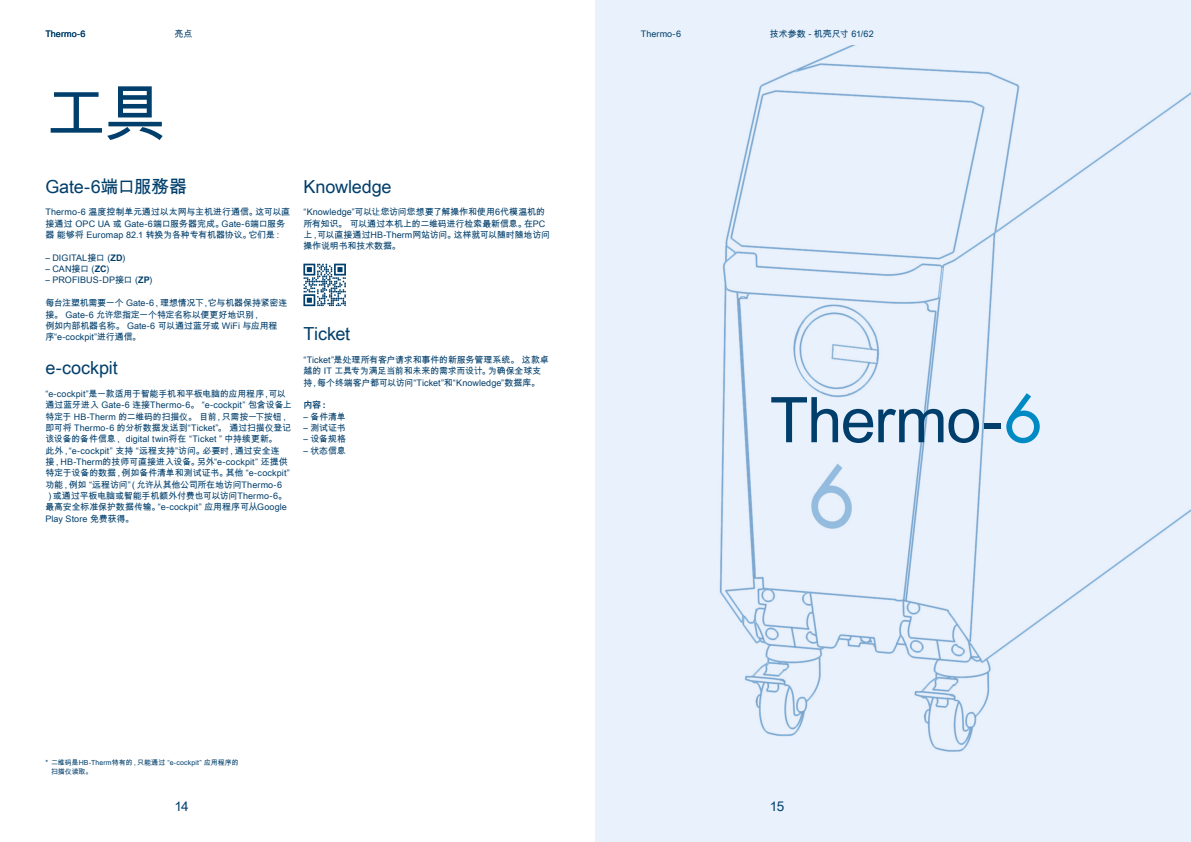
<style>
.page{position:relative;width:1191px;height:842px;background:#fff}
.page>*{position:absolute;margin:0;border:0;box-sizing:border-box;transform-origin:0 0}
.t1{font:63px "Arial Unicode MS";letter-spacing:-.02em;color:#003e6b}
.t2{font:18px "Arial Unicode MS";letter-spacing:-.01em;color:#003e6b}
.t3{font:13.5px "Arial Unicode MS";color:#003e6b}
.t4{font:9px/11.3px "Arial Unicode MS";letter-spacing:-.005em;color:#003e6b}
.t5{font:700 9px "Arial Unicode MS";color:#003e6b}
.t6{font:7px/8.5px "Arial Unicode MS";letter-spacing:.01em;color:#003e6b}
.s1{font-weight:700}
</style>
<div class="page">
<div style="left:595px;top:0;width:596px;height:842px;background:#e9f1fc"></div>
<img style="left:719px;top:45px;width:472px;height:707px">
<svg style="left:1006px;top:393px;width:33px;height:50px"></svg>
<svg style="left:303px;top:264px;width:43px;height:42px"></svg>
<p class="t4" style="left:45px;top:28px;width:42px">Thermo-6</p>
<p class="t4" style="left:174px;top:28px;width:19px">亮点</p>
<p class="t4" style="left:641px;top:28px;width:42px">Thermo-6</p>
<p class="t4" style="left:770px;top:28px;width:105px">技术参数 - 机壳尺寸 61/62</p>
<h1 class="t1" style="left:45px;top:68px;width:123px">工具</h1>
<h2 class="t2" style="left:45px;top:173px;width:143px">Gate-6端口服務器</h2>
<p class="t4" style="left:45px;top:206px;width:246px">Thermo-6 温度控制单元通过以太网与主机进行通信。这可以直接通过 OPC UA 或 Gate-6端口服务器完成。Gate-6端口服务器能够将 Euromap 82.1 转换为各种专有机器协议。它们是：</p>
<p class="t4" style="left:45px;top:252px;width:81px">– DIGITAL接口 (<span class="s1">ZD</span>)</p>
<p class="t4" style="left:45px;top:263px;width:66px">– CAN接口 (<span class="s1">ZC</span>)</p>
<p class="t4" style="left:45px;top:274px;width:109px">– PROFIBUS-DP接口 (<span class="s1">ZP</span>)</p>
<p class="t4" style="left:45px;top:297px;width:243px">每台注塑机需要一个 Gate-6，理想情况下，它与机器保持紧密连接。 Gate-6 允许您指定一个特定名称以便更好地识别，<br>例如内部机器名称。 Gate-6 可以通过蓝牙或 WiFi 与应用程序“e-cockpit”进行通信。</p>
<h2 class="t2" style="left:45px;top:355px;width:74px">e-cockpit</h2>
<p class="t4" style="left:45px;top:388px;width:248px">“e-cockpit”是一款适用于智能手机和平板电脑的应用程序，可以通过蓝牙进入 Gate-6 连接Thermo-6。 “e-cockpit” 包含设备上特定于 HB-Therm 的二维码的扫描仪。目前，只需按一下按钮，即可将 Thermo-6 的分析数据发送到“Ticket”。通过扫描仪登记该设备的备件信息， digital twin将在 “Ticket ” 中持续更新。<br>此外，“e-cockpit” 支持 “远程支持”访问。必要时，通过安全连<br>接，HB-Therm的技师可直接进入设备。另外“e-cockpit” 还提供特定于设备的数据，例如备件清单和测试证书。其他 “e-cockpit”功能，例如 “远程访问”（允许从其他公司所在地访问Thermo-6）或通过平板电脑或智能手机额外付费也可以访问Thermo-6。最高安全标准保护数据传输。“e-cockpit” 应用程序可从Google Play Store 免费获得。</p>
<h2 class="t2" style="left:303px;top:173px;width:90px">Knowledge</h2>
<p class="t4" style="left:303px;top:206px;width:248px">“Knowledge”可以让您访问您想要了解操作和使用6代模温机的所有知识。可以通过本机上的二维码进行检索最新信息。在PC上，可以直接通过HB-Therm网站访问。这样就可以随时随地访问操作说明书和技术数据。</p>
<h2 class="t2" style="left:303px;top:321px;width:48px">Ticket</h2>
<p class="t4" style="left:303px;top:354px;width:247px">“Ticket”是处理所有客户请求和事件的新服务管理系统。这款卓越的 IT 工具专为满足当前和未来的需求而设计。为确保全球支持，每个终端客户都可以访问“Ticket”和“Knowledge”数据库。</p>
<p class="t5" style="left:303px;top:398px;width:27px">内容：</p>
<p class="t4" style="left:303px;top:411px;width:44px">– 备件清单</p>
<p class="t4" style="left:303px;top:422px;width:44px">– 测试证书</p>
<p class="t4" style="left:303px;top:433px;width:44px">– 设备规格</p>
<p class="t4" style="left:303px;top:445px;width:44px">– 状态信息</p>
<p class="t6" style="left:51px;top:758px;width:189px;text-indent:-6px">* 二维码是HB-Therm特有的，只能通过 “e-cockpit” 应用程序的扫描仪读取。</p>
<h1 class="t1" style="left:770px;top:374px;width:234px">Thermo-</h1>
<h3 class="t3" style="left:174px;top:796px;width:16px">14</h3>
<h3 class="t3" style="left:770px;top:796px;width:16px">15</h3>
</div>
